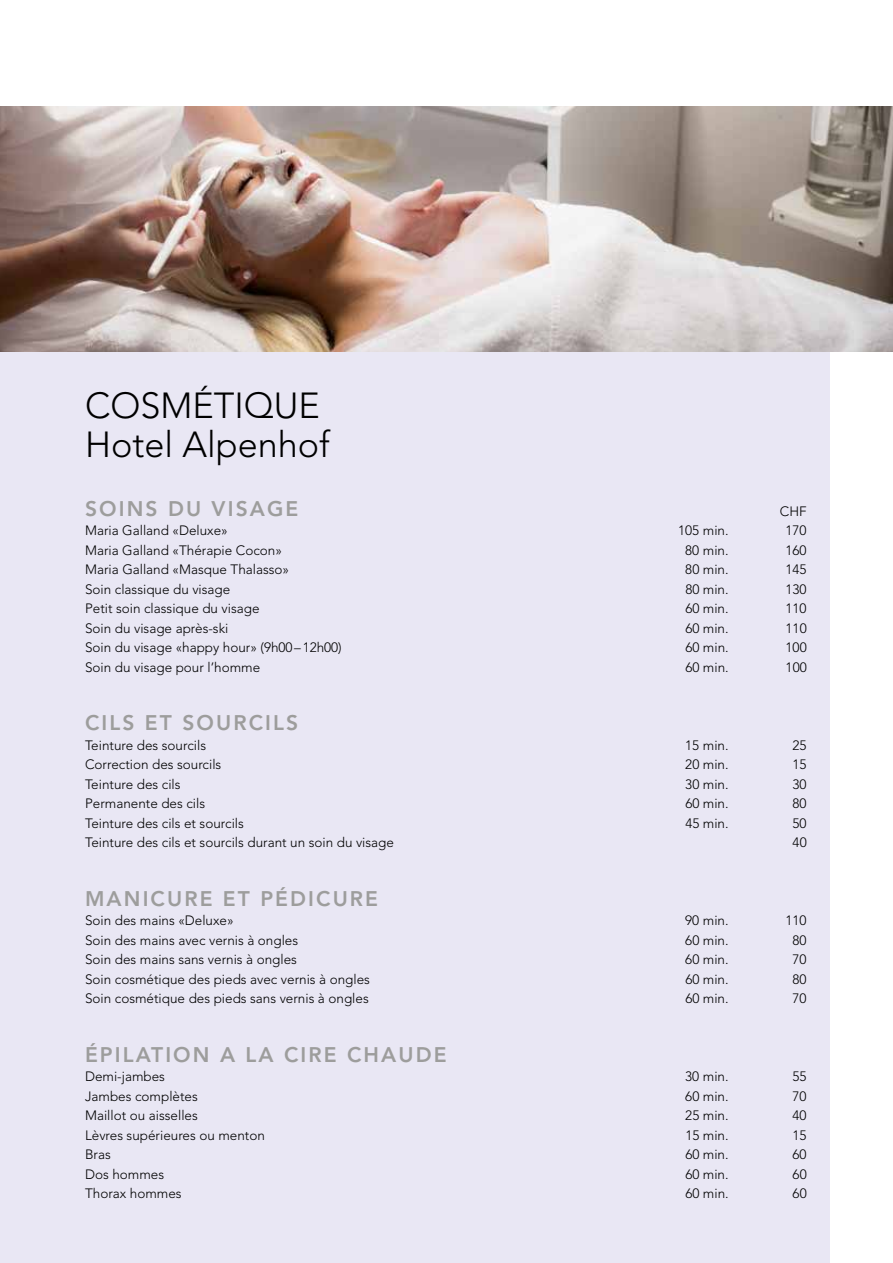
<style>
.page{position:relative;width:893px;height:1263px;background:#fff}
.page>*{position:absolute;margin:0;border:0;box-sizing:border-box;transform-origin:0 0}
.t1{font:300 36px/39px "Avenir LT Std";color:#000}
.t2{font:800 21px "Avenir LT Std";letter-spacing:.1em;color:#9d9d9c}
.t3{font:300 13.5px "Avenir LT Std";color:#000}
</style>
<div class="page">
<div style="left:0;top:106px;width:829px;height:1157px;background:#e9e7f4"></div>
<img style="left:0;top:106px;width:892px;height:245px">
<hr style="left:892px;top:106px;width:1px;height:1157px;background:#e9e7f4">
<h1 class="t1" style="left:85px;top:387px;width:246px">COSMÉTIQUE<br>Hotel Alpenhof</h1>
<h2 class="t2" style="left:85px;top:496px;width:215px">SOINS DU VISAGE</h2>
<p class="t3" style="left:780px;top:503px;width:28px">CHF</p>
<p class="t3" style="left:85px;top:523px;width:144px">Maria Galland «Deluxe»</p>
<p class="t3" style="left:678px;top:523px;width:52px">105 min.</p>
<p class="t3" style="left:785px;top:523px;width:23px">170</p>
<p class="t3" style="left:85px;top:542px;width:198px">Maria Galland «Thérapie Cocon»</p>
<p class="t3" style="left:685px;top:542px;width:45px">80 min.</p>
<p class="t3" style="left:785px;top:542px;width:23px">160</p>
<p class="t3" style="left:85px;top:562px;width:206px">Maria Galland «Masque Thalasso»</p>
<p class="t3" style="left:685px;top:562px;width:45px">80 min.</p>
<p class="t3" style="left:786px;top:562px;width:23px">145</p>
<p class="t3" style="left:85px;top:581px;width:147px">Soin classique du visage</p>
<p class="t3" style="left:685px;top:581px;width:45px">80 min.</p>
<p class="t3" style="left:786px;top:581px;width:23px">130</p>
<p class="t3" style="left:85px;top:601px;width:176px">Petit soin classique du visage</p>
<p class="t3" style="left:685px;top:601px;width:45px">60 min.</p>
<p class="t3" style="left:786px;top:601px;width:23px">110</p>
<p class="t3" style="left:85px;top:620px;width:145px">Soin du visage après-ski</p>
<p class="t3" style="left:685px;top:620px;width:45px">60 min.</p>
<p class="t3" style="left:786px;top:620px;width:23px">110</p>
<p class="t3" style="left:85px;top:640px;width:258px">Soin du visage «happy hour» (9h00–12h00)</p>
<p class="t3" style="left:685px;top:640px;width:45px">60 min.</p>
<p class="t3" style="left:786px;top:640px;width:23px">100</p>
<p class="t3" style="left:85px;top:659px;width:177px">Soin du visage pour l’homme</p>
<p class="t3" style="left:685px;top:659px;width:45px">60 min.</p>
<p class="t3" style="left:786px;top:659px;width:23px">100</p>
<h2 class="t2" style="left:85px;top:711px;width:215px">CILS ET SOURCILS</h2>
<p class="t3" style="left:85px;top:737px;width:123px">Teinture des sourcils</p>
<p class="t3" style="left:685px;top:737px;width:45px">15 min.</p>
<p class="t3" style="left:793px;top:737px;width:16px">25</p>
<p class="t3" style="left:85px;top:757px;width:138px">Correction des sourcils</p>
<p class="t3" style="left:685px;top:757px;width:45px">20 min.</p>
<p class="t3" style="left:793px;top:757px;width:16px">15</p>
<p class="t3" style="left:85px;top:776px;width:97px">Teinture des cils</p>
<p class="t3" style="left:685px;top:776px;width:45px">30 min.</p>
<p class="t3" style="left:793px;top:776px;width:16px">30</p>
<p class="t3" style="left:85px;top:796px;width:122px">Permanente des cils</p>
<p class="t3" style="left:685px;top:796px;width:45px">60 min.</p>
<p class="t3" style="left:793px;top:796px;width:16px">80</p>
<p class="t3" style="left:85px;top:815px;width:160px">Teinture des cils et sourcils</p>
<p class="t3" style="left:685px;top:815px;width:45px">45 min.</p>
<p class="t3" style="left:793px;top:815px;width:16px">50</p>
<p class="t3" style="left:85px;top:835px;width:310px">Teinture des cils et sourcils durant un soin du visage</p>
<p class="t3" style="left:793px;top:835px;width:16px">40</p>
<h2 class="t2" style="left:85px;top:886px;width:295px">MANICURE ET PÉDICURE</h2>
<p class="t3" style="left:85px;top:913px;width:150px">Soin des mains «Deluxe»</p>
<p class="t3" style="left:685px;top:913px;width:45px">90 min.</p>
<p class="t3" style="left:785px;top:913px;width:23px">110</p>
<p class="t3" style="left:85px;top:932px;width:215px">Soin des mains avec vernis à ongles</p>
<p class="t3" style="left:685px;top:932px;width:45px">60 min.</p>
<p class="t3" style="left:793px;top:932px;width:16px">80</p>
<p class="t3" style="left:85px;top:952px;width:213px">Soin des mains sans vernis à ongles</p>
<p class="t3" style="left:685px;top:952px;width:45px">60 min.</p>
<p class="t3" style="left:793px;top:952px;width:16px">70</p>
<p class="t3" style="left:85px;top:971px;width:286px">Soin cosmétique des pieds avec vernis à ongles</p>
<p class="t3" style="left:685px;top:971px;width:45px">60 min.</p>
<p class="t3" style="left:793px;top:971px;width:16px">80</p>
<p class="t3" style="left:85px;top:991px;width:285px">Soin cosmétique des pieds sans vernis à ongles</p>
<p class="t3" style="left:685px;top:991px;width:45px">60 min.</p>
<p class="t3" style="left:793px;top:991px;width:16px">70</p>
<h2 class="t2" style="left:85px;top:1042px;width:363px">ÉPILATION A LA CIRE CHAUDE</h2>
<p class="t3" style="left:85px;top:1069px;width:82px">Demi-jambes</p>
<p class="t3" style="left:685px;top:1069px;width:45px">30 min.</p>
<p class="t3" style="left:793px;top:1069px;width:16px">55</p>
<p class="t3" style="left:85px;top:1088px;width:114px">Jambes complètes</p>
<p class="t3" style="left:685px;top:1088px;width:45px">60 min.</p>
<p class="t3" style="left:793px;top:1088px;width:16px">70</p>
<p class="t3" style="left:85px;top:1108px;width:114px">Maillot ou aisselles</p>
<p class="t3" style="left:685px;top:1108px;width:45px">25 min.</p>
<p class="t3" style="left:793px;top:1108px;width:16px">40</p>
<p class="t3" style="left:85px;top:1127px;width:181px">Lèvres supérieures ou menton</p>
<p class="t3" style="left:685px;top:1127px;width:45px">15 min.</p>
<p class="t3" style="left:793px;top:1127px;width:16px">15</p>
<p class="t3" style="left:85px;top:1147px;width:27px">Bras</p>
<p class="t3" style="left:685px;top:1147px;width:45px">60 min.</p>
<p class="t3" style="left:793px;top:1147px;width:16px">60</p>
<p class="t3" style="left:85px;top:1166px;width:81px">Dos hommes</p>
<p class="t3" style="left:685px;top:1166px;width:45px">60 min.</p>
<p class="t3" style="left:793px;top:1166px;width:16px">60</p>
<p class="t3" style="left:85px;top:1186px;width:98px">Thorax hommes</p>
<p class="t3" style="left:685px;top:1186px;width:45px">60 min.</p>
<p class="t3" style="left:793px;top:1186px;width:16px">60</p>
</div>
